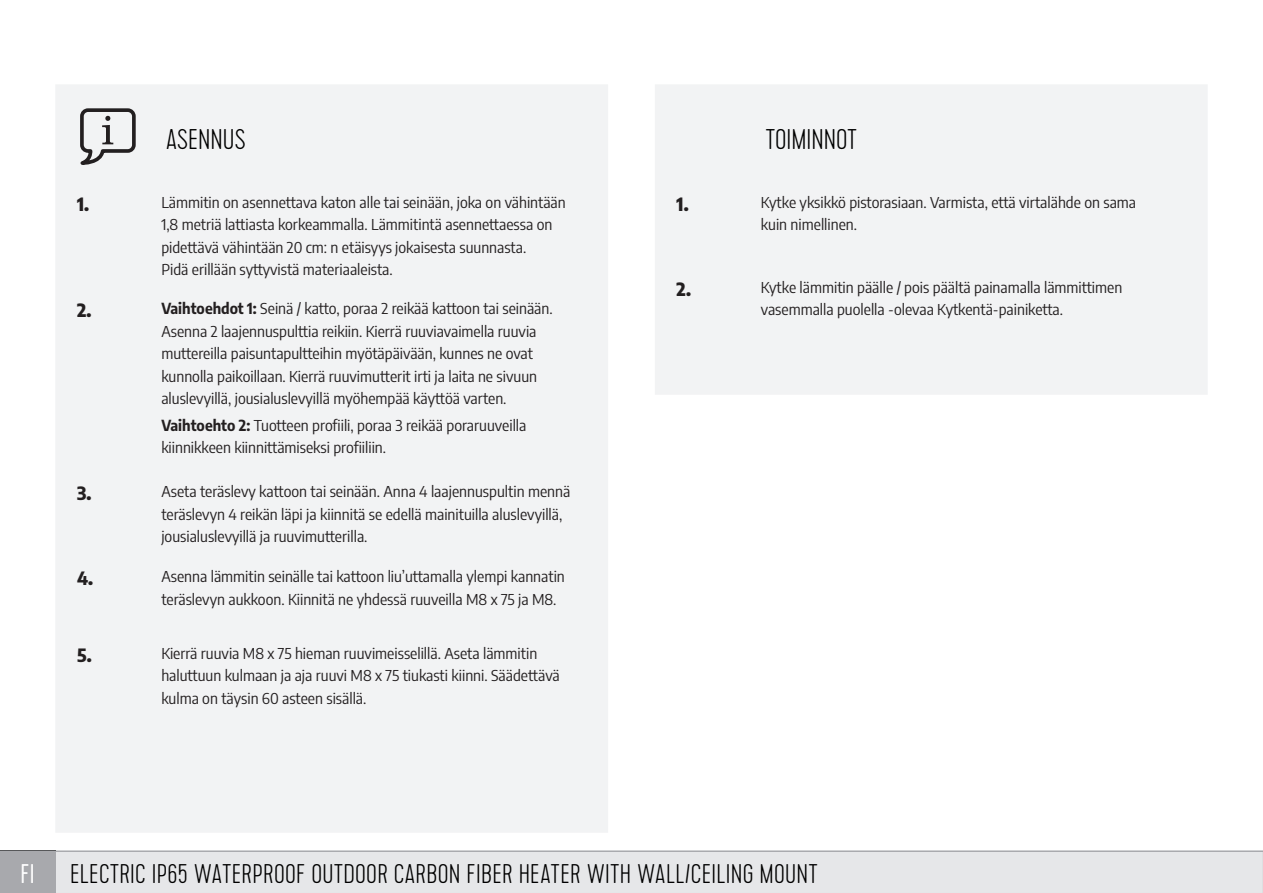
<style>
.page{position:relative;width:1263px;height:893px;background:#fff}
.page>*{position:absolute;margin:0;border:0;box-sizing:border-box;transform-origin:0 0}
.t1{font:100 28.5px "Cervo";color:#000}
.t2{font:100 27px "Cervo";letter-spacing:.01em;color:#000}
.t3{font:300 27px "Cervo";color:#fff}
.t4{font:800 semi-condensed 18px "Encode Sans";color:#231f20}
.t5{font:semi-condensed 15px/22.5px "Encode Sans";color:#231f20}
.s1{font-weight:700}
</style>
<div class="page">
<div style="left:55px;top:850px;width:1208px;height:43px;background:#e6e7e9"></div>
<div style="left:0;top:850px;width:55px;height:43px;background:#a8a9ad"></div>
<div style="left:56px;top:85px;width:552px;height:747px;background:#f2f3f4"></div>
<svg style="left:78px;top:106px;width:60px;height:62px"></svg>
<div style="left:655px;top:85px;width:552px;height:309px;background:#f2f3f4"></div>
<h1 class="t1" style="left:166px;top:124px;width:81px">ASENNUS</h1>
<p class="t4" style="left:77px;top:190px;width:14px">1.</p>
<p class="t5" style="left:161px;top:190px;width:406px">Lämmitin on asennettava katon alle tai seinään, joka on vähintään 1,8 metriä lattiasta korkeammalla. Lämmitintä asennettaessa on pidettävä vähintään 20 cm: n etäisyys jokaisesta suunnasta.<br>Pidä erillään syttyvistä materiaaleista.</p>
<p class="t4" style="left:77px;top:297px;width:16px">2.</p>
<p class="t5" style="left:161px;top:297px;width:393px"><span class="s1">Vaihtoehdot 1:</span> Seinä / katto, poraa 2 reikää kattoon tai seinään.<br>Asenna 2 laajennuspulttia reikiin. Kierrä ruuviavaimella ruuvia muttereilla paisuntapultteihin myötäpäivään, kunnes ne ovat kunnolla paikoillaan. Kierrä ruuvimutterit irti ja laita ne sivuun aluslevyillä, jousialuslevyillä myöhempää käyttöä varten.</p>
<p class="t5" style="left:161px;top:413px;width:367px"><span class="s1">Vaihtoehto 2:</span> Tuotteen profiili, poraa 3 reikää poraruuveilla kiinnikkeen kiinnittämiseksi profiiliin.</p>
<p class="t4" style="left:77px;top:479px;width:16px">3.</p>
<p class="t5" style="left:161px;top:479px;width:410px">Aseta teräslevy kattoon tai seinään. Anna 4 laajennuspultin mennä teräslevyn 4 reikän läpi ja kiinnitä se edellä mainituilla aluslevyillä, jousialuslevyillä ja ruuvimutterilla.</p>
<p class="t4" style="left:77px;top:564px;width:18px">4.</p>
<p class="t5" style="left:161px;top:564px;width:405px">Asenna lämmitin seinälle tai kattoon liu’uttamalla ylempi kannatin teräslevyn aukkoon. Kiinnitä ne yhdessä ruuveilla M8 x 75 ja M8.</p>
<p class="t4" style="left:77px;top:641px;width:16px">5.</p>
<p class="t5" style="left:161px;top:641px;width:400px">Kierrä ruuvia M8 x 75 hieman ruuvimeisselillä. Aseta lämmitin haluttuun kulmaan ja aja ruuvi M8 x 75 tiukasti kiinni. Säädettävä kulma on täysin 60 asteen sisällä.</p>
<h1 class="t1" style="left:765px;top:124px;width:93px">TOIMINNOT</h1>
<p class="t4" style="left:677px;top:190px;width:14px">1.</p>
<p class="t5" style="left:761px;top:190px;width:377px">Kytke yksikkö pistorasiaan. Varmista, että virtalähde on sama kuin nimellinen.</p>
<p class="t4" style="left:677px;top:275px;width:16px">2.</p>
<p class="t5" style="left:761px;top:275px;width:363px">Kytke lämmitin päälle / pois päältä painamalla lämmittimen vasemmalla puolella -olevaa Kytkentä-painiketta.</p>
<h2 class="t3" style="left:21px;top:859px;width:16px">FI</h2>
<h2 class="t2" style="left:70px;top:859px;width:749px">ELECTRIC IP65 WATERPROOF OUTDOOR CARBON FIBER HEATER WITH WALL/CEILING MOUNT</h2>
</div>
